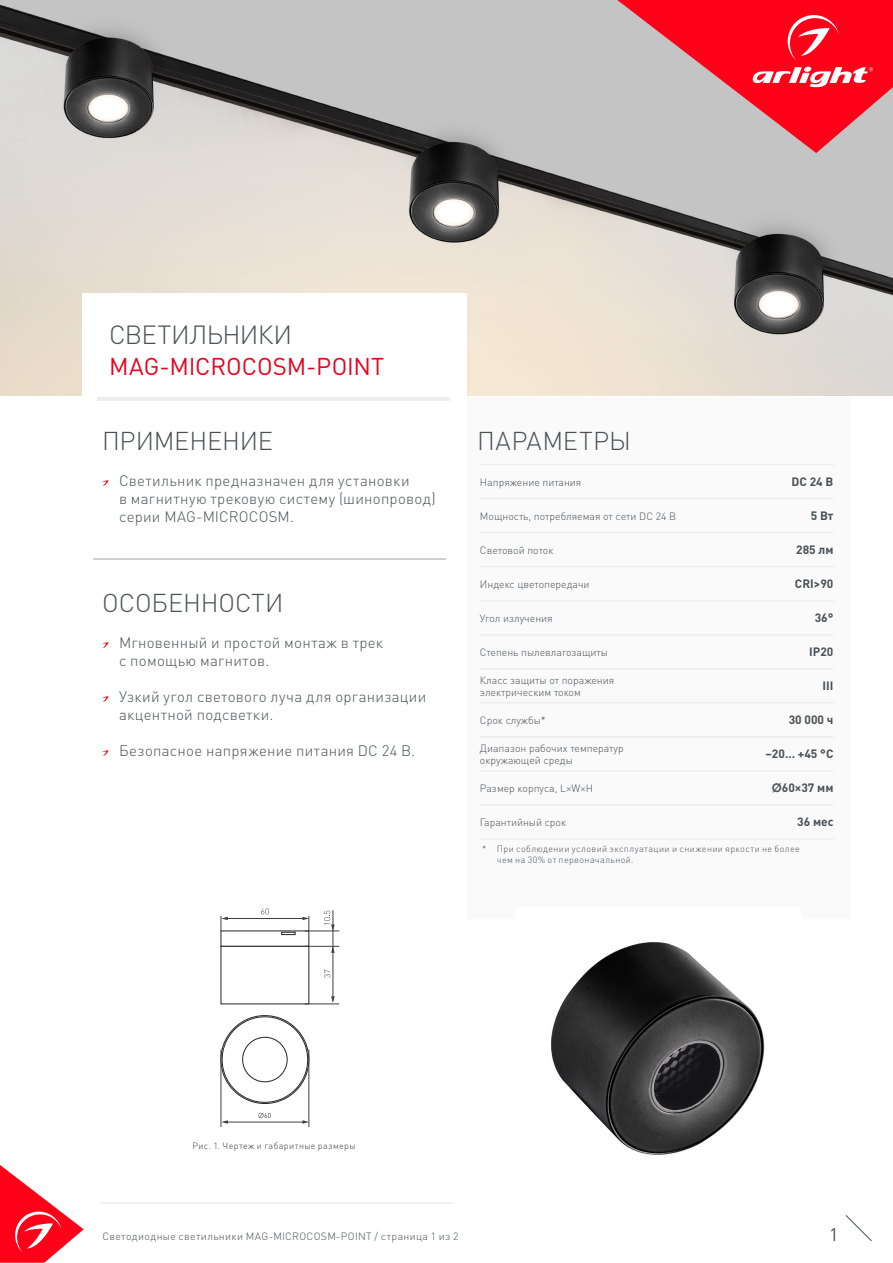
<style>
.page{position:relative;width:893px;height:1263px;background:#fff}
.page>*{position:absolute;margin:0;border:0;box-sizing:border-box;transform-origin:0 0}
.t1{font:300 25.95px "DIN Pro";letter-spacing:-.025em;color:#485156}
.t2{font:300 25.5px "DIN Pro";letter-spacing:-.005em;color:#485156}
.t3{font:300 25.5px "DIN Pro";letter-spacing:.015em;color:#485156}
.t4{font:24px "DIN Pro";color:#e40521}
.t5{font:18px "DIN Pro";color:#485156}
.t6{font:300 15px/18px "DIN Pro";letter-spacing:.02em;color:#485156}
.t7{font:700 12px "DIN Pro";color:#485156}
.t8{font:300 10.5px/12px "DIN Pro";color:#485156}
.t9{font:300 10.5px "DIN Pro";letter-spacing:.035em;color:#485156}
.t10{font:300 9px/10.5px "DIN Pro";letter-spacing:.04em;color:#485156}
.t11{font:300 9px "DIN Pro";letter-spacing:.04em;color:#3c3c3b}
.s1{font-family:"Century Gothic"}
</style>
<div class="page">
<svg style="left:845px;top:1215px;width:27px;height:26px"></svg>
<hr style="left:101px;top:1203px;width:352px;height:1px;background:#e3e3e3">
<img style="left:0;top:0;width:893px;height:396px">
<div style="left:467px;top:397px;width:383px;height:522px;background:#fbfafa"></div>
<hr style="left:480px;top:464px;width:206px;height:1px;background:#ededed">
<hr style="left:686px;top:464px;width:147px;height:1px;background:#ededed">
<hr style="left:480px;top:498px;width:206px;height:1px;background:#ededed">
<hr style="left:686px;top:498px;width:147px;height:1px;background:#ededed">
<hr style="left:480px;top:532px;width:206px;height:1px;background:#ededed">
<hr style="left:686px;top:532px;width:147px;height:1px;background:#ededed">
<hr style="left:480px;top:566px;width:206px;height:1px;background:#ededed">
<hr style="left:686px;top:566px;width:147px;height:1px;background:#ededed">
<hr style="left:480px;top:600px;width:206px;height:1px;background:#ededed">
<hr style="left:686px;top:600px;width:147px;height:1px;background:#ededed">
<hr style="left:480px;top:634px;width:206px;height:1px;background:#ededed">
<hr style="left:686px;top:634px;width:147px;height:1px;background:#ededed">
<hr style="left:480px;top:668px;width:206px;height:1px;background:#ededed">
<hr style="left:686px;top:668px;width:147px;height:1px;background:#ededed">
<hr style="left:480px;top:702px;width:206px;height:1px;background:#ededed">
<hr style="left:686px;top:702px;width:147px;height:1px;background:#ededed">
<hr style="left:480px;top:736px;width:206px;height:1px;background:#ededed">
<hr style="left:686px;top:736px;width:147px;height:1px;background:#ededed">
<hr style="left:480px;top:770px;width:206px;height:1px;background:#ededed">
<hr style="left:686px;top:770px;width:147px;height:1px;background:#ededed">
<hr style="left:480px;top:804px;width:206px;height:1px;background:#ededed">
<hr style="left:686px;top:804px;width:147px;height:1px;background:#ededed">
<hr style="left:480px;top:838px;width:206px;height:1px;background:#ededed">
<hr style="left:686px;top:838px;width:147px;height:1px;background:#ededed">
<svg style="left:102px;top:480px;width:7px;height:6px"></svg>
<svg style="left:102px;top:642px;width:7px;height:6px"></svg>
<svg style="left:102px;top:696px;width:7px;height:6px"></svg>
<svg style="left:102px;top:750px;width:7px;height:6px"></svg>
<hr style="left:94px;top:559px;width:352px;height:1px;background:#d0d0d0">
<div style="left:82px;top:293px;width:384px;height:112px;background:#fff"></div>
<div style="left:281px;top:932px;width:14px;height:3px;background:#fff;border:1px solid #282424"></div>
<svg style="left:261px;top:908px;width:8px;height:6px"></svg>
<hr style="left:225px;top:918px;width:79px;height:1px;background:#404040">
<svg style="left:302px;top:916px;width:8px;height:15px"></svg>
<svg style="left:221px;top:916px;width:7px;height:15px"></svg>
<hr style="left:333px;top:910px;width:1px;height:91px;background:#404040">
<svg style="left:331px;top:947px;width:4px;height:6px"></svg>
<hr style="left:305px;top:931px;width:34px;height:1px;background:#404040">
<hr style="left:305px;top:946px;width:34px;height:1px;background:#404040">
<svg style="left:324px;top:911px;width:12px;height:20px"></svg>
<svg style="left:258px;top:1113px;width:13px;height:5px"></svg>
<div style="left:221px;top:946px;width:88px;height:58px;background:#fff;border:1px solid #282424"></div>
<svg style="left:222px;top:1016px;width:86px;height:86px"></svg>
<hr style="left:305px;top:1004px;width:34px;height:1px;background:#404040">
<svg style="left:331px;top:996px;width:4px;height:7px"></svg>
<svg style="left:324px;top:970px;width:6px;height:8px"></svg>
<hr style="left:225px;top:1122px;width:79px;height:1px;background:#404040">
<hr style="left:221px;top:1050px;width:1px;height:77px;background:#404040">
<hr style="left:309px;top:1050px;width:1px;height:77px;background:#404040">
<svg style="left:302px;top:1119px;width:7px;height:6px"></svg>
<svg style="left:221px;top:1119px;width:7px;height:6px"></svg>
<img style="left:551px;top:942px;width:214px;height:213px">
<hr style="left:98px;top:397px;width:352px;height:3px;background:#ededed">
<svg style="left:617px;top:0;width:276px;height:153px;background:#e65b69"></svg>
<svg style="left:0;top:1165px;width:84px;height:98px"></svg>
<h1 class="t1" style="left:109px;top:317px;width:185px">СВЕТИЛЬНИКИ</h1>
<h3 class="t4" style="left:109px;top:350px;width:277px">MAG-MICROCOSM-POINT</h3>
<h2 class="t2" style="left:102px;top:423px;width:172px">ПРИМЕНЕНИЕ</h2>
<h3 class="t6" style="left:119px;top:471px;width:318px">Светильник предназначен для установки<br>в магнитную трековую систему (шинопровод) серии MAG-MICROCOSM.</h3>
<h2 class="t2" style="left:102px;top:585px;width:183px">ОСОБЕННОСТИ</h2>
<h3 class="t6" style="left:119px;top:633px;width:266px">Мгновенный и простой монтаж в трек с помощью магнитов.</h3>
<h3 class="t6" style="left:119px;top:687px;width:309px">Узкий угол светового луча для организации акцентной подсветки.</h3>
<h3 class="t6" style="left:119px;top:741px;width:298px">Безопасное напряжение питания DC 24 В.</h3>
<h2 class="t3" style="left:477px;top:423px;width:155px">ПАРАМЕТРЫ</h2>
<p class="t8" style="left:480px;top:475px;width:103px">Напряжение питания</p>
<p class="t7" style="left:792px;top:474px;width:43px">DC 24 В</p>
<p class="t8" style="left:480px;top:509px;width:198px">Мощность, потребляемая от сети DC 24 В</p>
<p class="t7" style="left:811px;top:508px;width:24px">5 Вт</p>
<p class="t8" style="left:480px;top:543px;width:75px">Световой поток</p>
<p class="t7" style="left:796px;top:542px;width:39px">285 лм</p>
<p class="t8" style="left:480px;top:577px;width:111px">Индекс цветопередачи</p>
<p class="t7" style="left:795px;top:576px;width:40px">CRI&gt;90</p>
<p class="t8" style="left:480px;top:611px;width:74px">Угол излучения</p>
<p class="t7" style="left:815px;top:610px;width:20px">36°</p>
<p class="t8" style="left:480px;top:645px;width:130px">Степень пылевлагозащиты</p>
<p class="t7" style="left:809px;top:644px;width:26px">IP20</p>
<p class="t8" style="left:480px;top:673px;width:136px">Класс защиты от поражения электрическим током</p>
<p class="t7" style="left:822px;top:678px;width:12px">III</p>
<p class="t8" style="left:480px;top:713px;width:67px">Срок службы*</p>
<p class="t7" style="left:789px;top:712px;width:46px">30 000 ч</p>
<p class="t8" style="left:480px;top:741px;width:145px">Диапазон рабочих температур окружающей среды</p>
<p class="t7" style="left:765px;top:746px;width:69px">−20… +45 °С</p>
<p class="t8" style="left:480px;top:781px;width:115px">Размер корпуса, L×W×H</p>
<p class="t7" style="left:772px;top:780px;width:63px"><span class="s1">Ø</span>60×37 мм</p>
<p class="t8" style="left:480px;top:816px;width:88px">Гарантийный срок</p>
<p class="t7" style="left:797px;top:814px;width:38px">36 мес</p>
<p class="t10" style="left:497px;top:843px;width:304px;text-indent:-15px">* При соблюдении условий эксплуатации и снижении яркости не более чем на 30% от первоначальной.</p>
<p class="t11" style="left:192px;top:1140px;width:165px">Рис. 1. Чертеж и габаритные размеры</p>
<p class="t9" style="left:102px;top:1229px;width:358px">Светодиодные светильники MAG-MICROCOSM-POINT / страница 1 из 2</p>
<h3 class="t5" style="left:829px;top:1222px;width:11px">1</h3>
</div>
